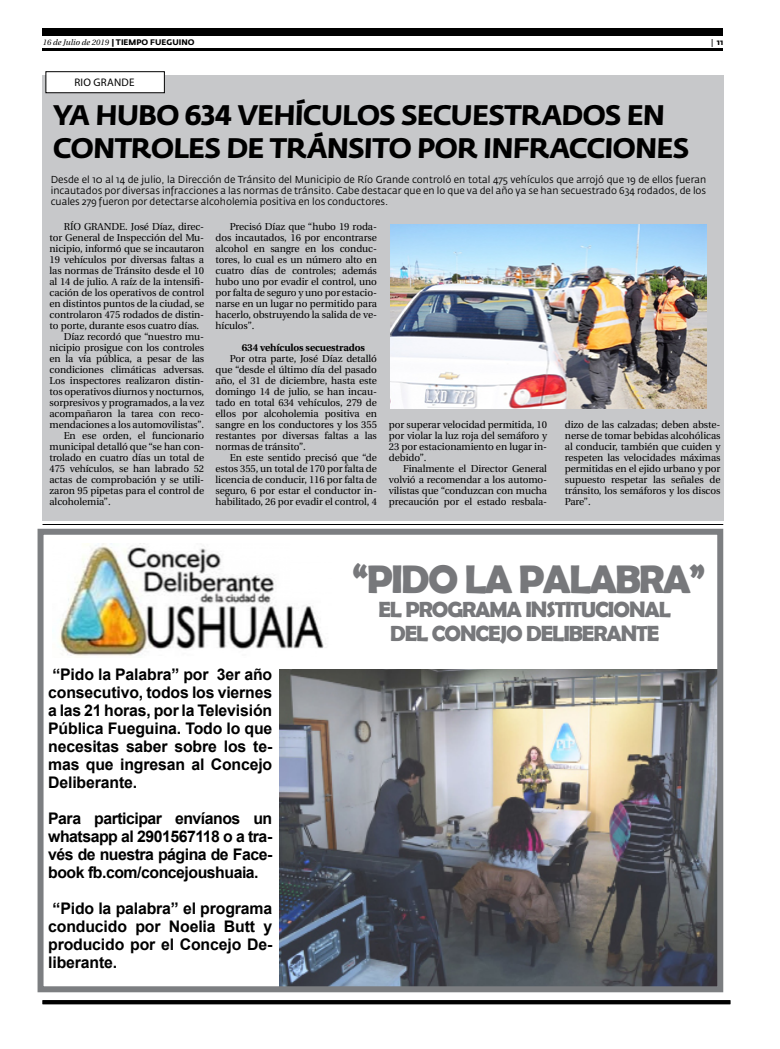
<style>
.page{position:relative;width:780px;height:1049px;background:#fff}
.page>*{position:absolute;margin:0;border:0;box-sizing:border-box;transform-origin:0 0}
.t1{font:700 40px "Berlin Sans FB Demi";letter-spacing:-.05em;color:#77787b}
.t2{font:700 28px/33px "Fedra Sans Pro";color:#000}
.t3{font:700 22px/24px "Berlin Sans FB Demi";letter-spacing:-.05em;color:#77787b;text-align:center}
.t4{font:700 16px/18px "Arial";letter-spacing:-.01em;color:#000;text-align:justify}
.t5{font:11px "Myriad Pro";letter-spacing:.02em;color:#000}
.t6{font:10px/11px "Utopia";letter-spacing:-.01em;color:#000;text-align:justify}
.t7{font:10px/11px "Fedra Sans Pro";color:#000;text-align:justify}
.t8{font:700 10px "Utopia";letter-spacing:-.01em;color:#000}
.t9{font:italic 8px "Utopia";color:#000}
.t10{font:700 8px "Fedra Sans Pro";color:#000}
.s1{font-family:"Fedra Sans Pro";font-weight:700;font-style:normal}
.s2{font-family:"Utopia"}
</style>
<div class="page">
<hr style="left:43px;top:48px;width:680px;height:3px;background:#000">
<div style="left:43px;top:29px;width:680px;height:7px;background:#000"></div>
<img style="left:279px;top:669px;width:437px;height:316px">
<hr style="left:43px;top:1000px;width:687px;height:4px;background:#000">
<div style="left:38px;top:529px;width:685px;height:463px;border:6px solid #7c7e81"></div>
<img style="left:59px;top:543px;width:265px;height:113px">
<hr style="left:43px;top:524px;width:680px;height:1px;background:#000">
<div style="left:42px;top:75px;width:681px;height:445px;background:#c7c8ca"></div>
<div style="left:46px;top:72px;width:118px;height:21px;background:#fff"></div>
<div style="left:46px;top:72px;width:118px;height:21px;border:1px solid #000"></div>
<img style="left:390px;top:224px;width:316px;height:184px">
<p class="t9" style="left:43px;top:38px;width:153px">16 de Julio de 2019 <span class="s1">| TIEMPO FUEGUINO</span></p>
<p class="t10" style="left:711px;top:37px;width:14px"><span class="s2">|</span> 11</p>
<p class="t5" style="left:74px;top:75px;width:62px">RIO GRANDE</p>
<h2 class="t2" style="left:52px;top:98px;width:639px">YA HUBO 634 VEHÍCULOS SECUESTRADOS EN<br>CONTROLES DE TRÁNSITO POR INFRACCIONES</h2>
<p class="t7" style="left:51px;top:174px;width:657px">Desde el 10 al 14 de julio, la Dirección de Tránsito del Municipio de Río Grande controló en total 475 vehículos que arrojó que 19 de ellos fueran incautados por diversas infracciones a las normas de tránsito. Cabe destacar que en lo que va del año ya se han secuestrado 634 rodados, de los cuales 279 fueron por detectarse alcoholemia positiva en los conductores.</p>
<p class="t6" style="left:64px;top:221px;width:142px">RÍO GRANDE. José Díaz, direc-</p>
<p class="t6" style="left:50px;top:232px;width:156px">tor General de Inspección del Mu-</p>
<p class="t6" style="left:50px;top:243px;width:156px">nicipio, informó que se incautaron</p>
<p class="t6" style="left:50px;top:254px;width:156px">19 vehículos por diversas faltas a</p>
<p class="t6" style="left:50px;top:265px;width:156px">las normas de Tránsito desde el 10</p>
<p class="t6" style="left:50px;top:276px;width:156px">al 14 de julio. A raíz de la intensifi-</p>
<p class="t6" style="left:50px;top:287px;width:156px">cación de los operativos de control</p>
<p class="t6" style="left:50px;top:298px;width:156px">en distintos puntos de la ciudad, se</p>
<p class="t6" style="left:50px;top:309px;width:156px">controlaron 475 rodados de distin-</p>
<p class="t6" style="left:50px;top:320px;width:151px">to porte, durante esos cuatro días.</p>
<p class="t6" style="left:64px;top:331px;width:142px">Díaz recordó que “nuestro mu-</p>
<p class="t6" style="left:50px;top:342px;width:156px">nicipio prosigue con los controles</p>
<p class="t6" style="left:50px;top:353px;width:156px">en la vía pública, a pesar de las</p>
<p class="t6" style="left:50px;top:364px;width:156px">condiciones climáticas adversas.</p>
<p class="t6" style="left:50px;top:375px;width:156px">Los inspectores realizaron distin-</p>
<p class="t6" style="left:50px;top:386px;width:156px">tos operativos diurnos y nocturnos,</p>
<p class="t6" style="left:50px;top:397px;width:156px">sorpresivos y programados, a la vez</p>
<p class="t6" style="left:50px;top:408px;width:156px">acompañaron la tarea con reco-</p>
<p class="t6" style="left:50px;top:419px;width:156px">mendaciones a los automovilistas”.</p>
<p class="t6" style="left:64px;top:430px;width:142px">En ese orden, el funcionario</p>
<p class="t6" style="left:50px;top:441px;width:156px">municipal detalló que “se han con-</p>
<p class="t6" style="left:50px;top:452px;width:156px">trolado en cuatro días un total de</p>
<p class="t6" style="left:50px;top:463px;width:156px">475 vehículos, se han labrado 52</p>
<p class="t6" style="left:50px;top:474px;width:156px">actas de comprobación y se utili-</p>
<p class="t6" style="left:50px;top:485px;width:156px">zaron 95 pipetas para el control de</p>
<p class="t6" style="left:50px;top:496px;width:63px">alcoholemia”.</p>
<p class="t6" style="left:215px;top:221px;width:163px;text-indent:14px">Precisó Díaz que “hubo 19 roda&shy;dos incautados, 16 por encontrarse alcohol en sangre en los conduc&shy;tores, lo cual es un número alto en cuatro días de controles; además hubo uno por evadir el control, uno por falta de seguro y uno por estacio&shy;narse en un lugar no permitido para hacerlo, obstruyendo la salida de ve&shy;hículos”.</p>
<p class="t8" style="left:242px;top:342px;width:125px">634 vehículos secuestrados</p>
<p class="t6" style="left:215px;top:353px;width:163px;text-indent:14px">Por otra parte, José Díaz detalló que “desde el último día del pasado año, el 31 de diciembre, hasta este domingo 14 de julio, se han incau&shy;tado en total 634 vehículos, 279 de ellos por alcoholemia positiva en sangre en los conductores y los 355 restantes por diversas faltas a las normas de tránsito”.</p>
<p class="t6" style="left:215px;top:452px;width:163px;text-indent:14px">En este sentido precisó que “de estos 355, un total de 170 por falta de licencia de conducir, 116 por falta de seguro, 6 por estar el conductor in&shy;habilitado, 26 por evadir el control, 4</p>
<p class="t6" style="left:389px;top:419px;width:160px">por superar velocidad permitida, 10 por violar la luz roja del semáforo y 23 por estacionamiento en lugar in&shy;debido”.</p>
<p class="t6" style="left:389px;top:463px;width:160px;text-indent:14px">Finalmente el Director General volvió a recomendar a los automo&shy;vilistas que “conduzcan con mucha precaución por el estado resbala-</p>
<p class="t6" style="left:565px;top:419px;width:157px">dizo de las calzadas; deben abste&shy;nerse de tomar bebidas alcohólicas al conducir, también que cuiden y respeten las velocidades máximas permitidas en el ejido urbano y por supuesto respetar las señales de tránsito, los semáforos y los discos Pare”.</p>
<h1 class="t1" style="left:352px;top:556px;width:354px">“PIDO LA PALABRA”</h1>
<h3 class="t3" style="left:378px;top:597px;width:294px">EL PROGRAMA INSTITUCIONAL<br>DEL CONCEJO DELIBERANTE</h3>
<h3 class="t4" style="left:48px;top:665px;width:225px">“Pido la Palabra” por 3er año consecutivo, todos los viernes a las 21 horas, por la Televisión Pública Fueguina. Todo lo que necesitas saber sobre los te&shy;mas que ingresan al Concejo Deliberante.</h3>
<h3 class="t4" style="left:48px;top:809px;width:225px">Para participar envíanos un whatsapp al 2901567118 o a tra&shy;vés de nuestra página de Face&shy;book fb.com/concejoushuaia.</h3>
<h3 class="t4" style="left:48px;top:899px;width:225px">“Pido la palabra” el programa conducido por Noelia Butt y producido por el Concejo De&shy;liberante.</h3>
</div>
